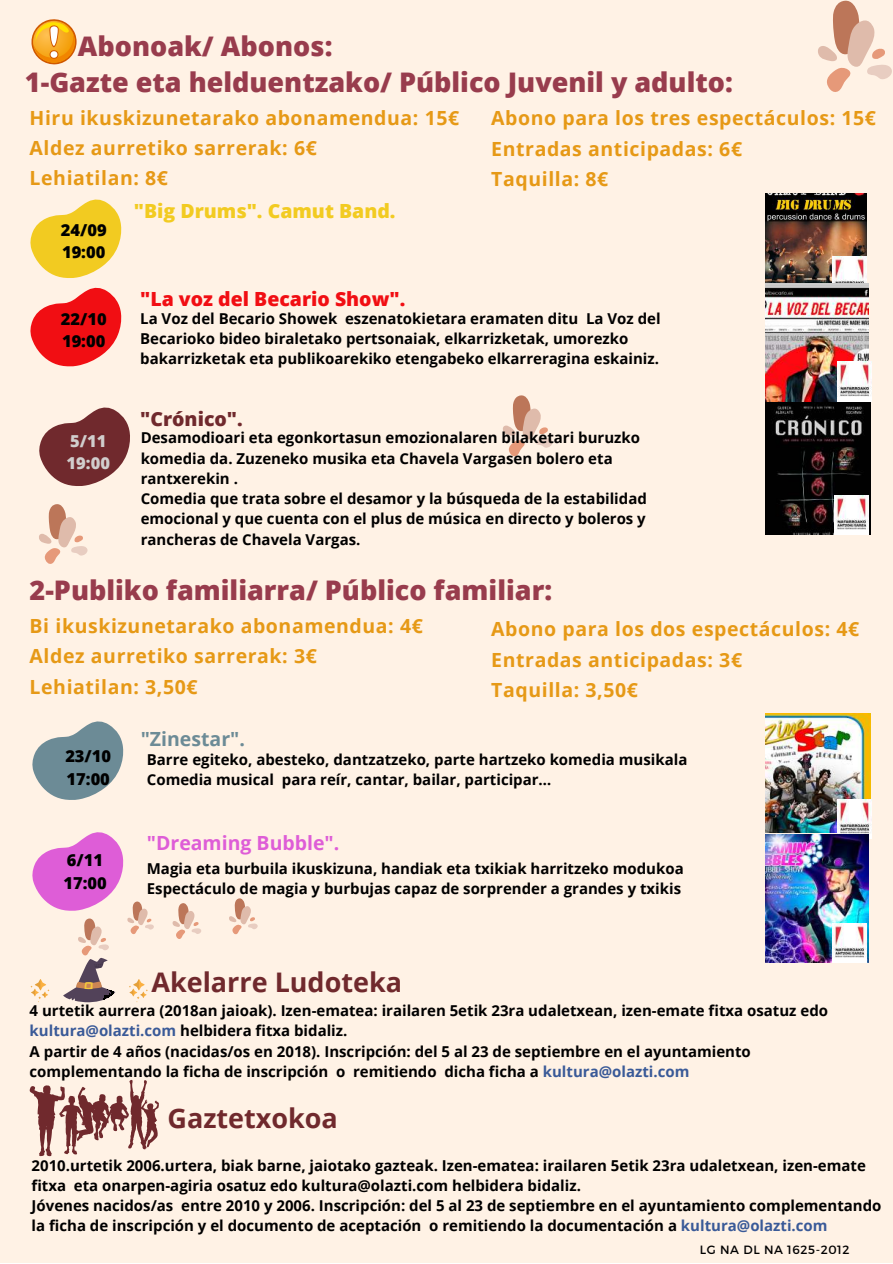
<style>
.page{position:relative;width:893px;height:1264px;background:#fff}
.page>*{position:absolute;margin:0;border:0;box-sizing:border-box;transform-origin:0 0}
.t1{font:800 27px/36.2px "Open Sans";color:#983c4d}
.t2{font:700 27px "Open Sans";color:#70292d}
.t3{font:700 19.5px/30.3px "Open Sans";letter-spacing:.03em;color:#e69916}
.t4{font:800 19.5px "Open Sans";color:#f10e13}
.t5{font:800 19.5px "Open Sans";color:#f2cb21}
.t6{font:700 19.5px "Open Sans";color:#de5dd7}
.t7{font:700 19.5px "Open Sans";color:#6c8b96}
.t8{font:800 19.5px "Open Sans";color:#70292d}
.t9{font:800 16.5px/22.5px "Open Sans";color:#000}
.t10{font:800 16.5px/22.5px "Open Sans";color:#d1cecd}
.t11{font:700 15px/20.2px "Open Sans";color:#000}
.t12{font:12px "Montserrat";letter-spacing:.05em;color:#000}
.s1{color:#3a5a98}
</style>
<div class="page">
<div style="left:0;top:0;width:892px;height:1262px;background:#fff2e5"></div>
<svg style="left:30px;top:199px;width:92px;height:79px"></svg>
<svg style="left:31px;top:19px;width:46px;height:46px"></svg>
<svg style="left:818px;top:0;width:74px;height:92px"></svg>
<svg style="left:503px;top:395px;width:50px;height:62px"></svg>
<img style="left:765px;top:401px;width:105px;height:134px">
<img style="left:834px;top:495px;width:34px;height:40px">
<img style="left:765px;top:713px;width:105px;height:119px">
<svg style="left:32px;top:721px;width:92px;height:79px"></svg>
<img style="left:837px;top:799px;width:34px;height:40px">
<svg style="left:39px;top:504px;width:49px;height:60px"></svg>
<img style="left:765px;top:834px;width:103px;height:128px">
<svg style="left:30px;top:287px;width:92px;height:79px"></svg>
<svg style="left:39px;top:407px;width:91px;height:79px"></svg>
<img style="left:832px;top:923px;width:34px;height:39px">
<img style="left:765px;top:193px;width:100px;height:90px">
<img style="left:832px;top:256px;width:34px;height:27px">
<img style="left:765px;top:283px;width:103px;height:119px">
<img style="left:837px;top:362px;width:34px;height:39px">
<svg style="left:172px;top:903px;width:29px;height:36px"></svg>
<svg style="left:31px;top:832px;width:123px;height:170px"></svg>
<svg style="left:229px;top:898px;width:29px;height:37px"></svg>
<svg style="left:30px;top:1079px;width:129px;height:77px"></svg>
<h1 class="t1" style="left:25px;top:27px;width:709px;text-indent:53px">Abonoak/ Abonos:<br>1-Gazte eta helduentzako/ Público Juvenil y adulto:</h1>
<h2 class="t3" style="left:30px;top:102px;width:431px">Hiru ikuskizunetarako abonamendua: 15€<br>Aldez aurretiko sarrerak: 6€<br>Lehiatilan: 8€</h2>
<h2 class="t3" style="left:491px;top:102px;width:386px">Abono para los tres espectáculos: 15€<br>Entradas anticipadas: 6€<br>Taquilla: 8€</h2>
<p class="t9" style="left:61px;top:218px;width:47px">24/09<br>19:00</p>
<h2 class="t5" style="left:134px;top:197px;width:263px">"Big Drums". Camut Band.</h2>
<h2 class="t4" style="left:140px;top:285px;width:266px">"La voz del Becario Show".</h2>
<p class="t9" style="left:61px;top:307px;width:47px">22/10<br>19:00</p>
<p class="t11" style="left:140px;top:308px;width:522px">La Voz del Becario Showek eszenatokietara eramaten ditu La Voz del<br>Becarioko bideo biraletako pertsonaiak, elkarrizketak, umorezko bakarrizketak eta publikoarekiko etengabeko elkarreragina eskainiz.</p>
<p class="t10" style="left:67px;top:429px;width:45px">5/11<br>19:00</p>
<h2 class="t8" style="left:140px;top:405px;width:104px">"Crónico".</h2>
<p class="t11" style="left:141px;top:427px;width:507px">Desamodioari eta egonkortasun emozionalaren bilaketari buruzko komedia da. Zuzeneko musika eta Chavela Vargasen bolero eta rantxerekin .<br>Comedia que trata sobre el desamor y la búsqueda de la estabilidad emocional y que cuenta con el plus de música en directo y boleros y rancheras de Chavela Vargas.</p>
<h1 class="t1" style="left:30px;top:571px;width:524px">2-Publiko familiarra/ Público familiar:</h1>
<h2 class="t3" style="left:30px;top:610px;width:395px">Bi ikuskizunetarako abonamendua: 4€<br>Aldez aurretiko sarrerak: 3€<br>Lehiatilan: 3,50€</h2>
<h2 class="t3" style="left:491px;top:613px;width:369px">Abono para los dos espectáculos: 4€<br>Entradas anticipadas: 3€<br>Taquilla: 3,50€</h2>
<p class="t9" style="left:65px;top:744px;width:47px">23/10<br>17:00</p>
<p class="t9" style="left:63px;top:848px;width:45px">6/11<br>17:00</p>
<h2 class="t7" style="left:141px;top:725px;width:106px">"Zinestar".</h2>
<p class="t11" style="left:147px;top:749px;width:542px">Barre egiteko, abesteko, dantzatzeko, parte hartzeko komedia musikala<br>Comedia musical para reír, cantar, bailar, participar…</p>
<h2 class="t6" style="left:147px;top:829px;width:194px">"Dreaming Bubble".</h2>
<p class="t11" style="left:147px;top:858px;width:538px">Magia eta burbuila ikuskizuna, handiak eta txikiak harritzeko modukoa<br>Espectáculo de magia y burbujas capaz de sorprender a grandes y txikis</p>
<h1 class="t2" style="left:151px;top:963px;width:252px">Akelarre Ludoteka</h1>
<p class="t11" style="left:30px;top:1000px;width:800px">4 urtetik aurrera (2018an jaioak). Izen-ematea: irailaren 5etik 23ra udaletxean, izen-emate fitxa osatuz edo <span class="s1">kultura@olazti.com</span> helbidera fitxa bidaliz.<br>A partir de 4 años (nacidas/os en 2018). Inscripción: del 5 al 23 de septiembre en el ayuntamiento complementando la ficha de inscripción o remitiendo dicha ficha a <span class="s1">kultura@olazti.com</span></p>
<h1 class="t2" style="left:167px;top:1098px;width:172px">Gaztetxokoa</h1>
<p class="t11" style="left:32px;top:1154px;width:851px">2010.urtetik 2006.urtera, biak barne, jaiotako gazteak. Izen-ematea: irailaren 5etik 23ra udaletxean, izen-emate fitxa eta onarpen-agiria osatuz edo kultura@olazti.com helbidera bidaliz.<br>Jóvenes nacidos/as entre 2010 y 2006. Inscripción: del 5 al 23 de septiembre en el ayuntamiento complementando la ficha de inscripción y el documento de aceptación o remitiendo la documentación a <span class="s1">kultura@olazti.com</span></p>
<p class="t12" style="left:699px;top:1241px;width:151px">LG NA DL NA 1625-2012</p>
</div>
